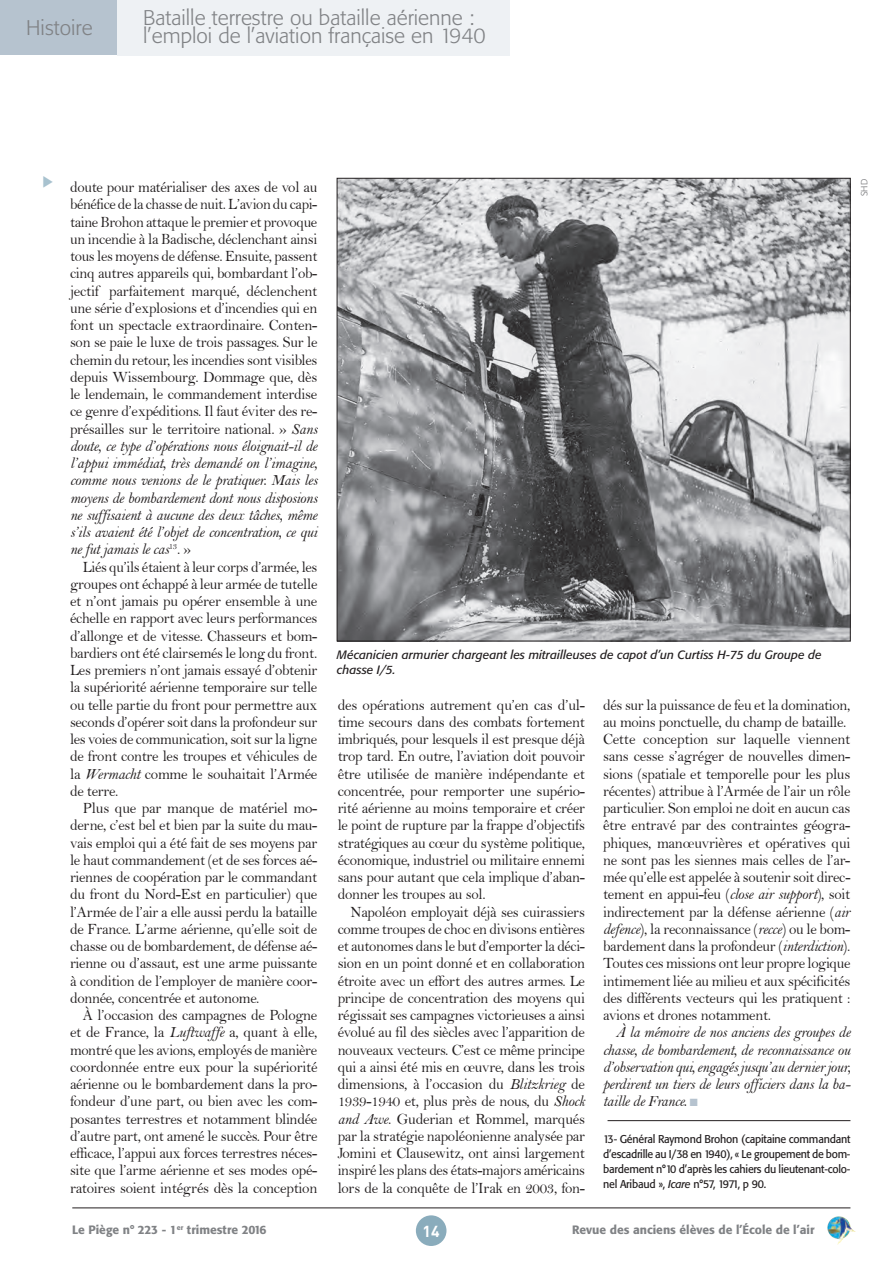
<style>
.page{position:relative;width:893px;height:1263px;background:#fff}
.page>*{position:absolute;margin:0;border:0;box-sizing:border-box;transform-origin:0 0}
.t1{font:300 21px/17.2px "Formata BQ";color:#808285}
.t2{font:15.75px/17.2px "Bell";letter-spacing:-.02em;color:#231f20;text-align:justify;scale:.95 1}
.t3{font:15.75px/17.2px "Bell";letter-spacing:-.02em;color:#231f20;text-align:justify;scale:.96 1}
.t4{font:15.75px/17.2px "Bell";letter-spacing:-.02em;color:#231f20;text-align:justify;scale:.94 1}
.t5{font:15.75px/17.2px "Bell MT Italic";letter-spacing:-.02em;color:#231f20;text-align:justify;scale:.95 1}
.t6{font:700 15.75px "DIN";color:#fff}
.t7{font:15px "European Pi Three";color:#a8c2cf;scale:.9 1}
.t8{font:italic 12px/15px "Formata BQ";color:#231f20}
.t9{font:500 12px "Formata BQ";color:#808285}
.t10{font:11.25px/15px "Formata BQ";letter-spacing:-.02em;color:#231f20;text-align:justify;scale:.95 1}
.t11{font:300 9px "Formata BQ";color:#6c6d70}
.s1{font-family:"Bell MT Italic"}
.s2{font-family:"Bell"}
.s3{color:#b6c3cf}
.s4{font-style:italic}
</style>
<div class="page">
<hr style="left:72px;top:1207px;width:778px;height:1px;background:#231f20">
<img style="left:827px;top:1216px;width:28px;height:28px">
<div style="left:416px;top:1215px;width:30px;height:31px;background:#8aacbc;border-radius:50%"></div>
<div style="left:0;top:0;width:119px;height:55px;background:#b6c3cf"></div>
<div style="left:118px;top:0;width:392px;height:55px;background:#eef1f4"></div>
<img style="left:339px;top:180px;width:509px;height:459px">
<hr style="left:608px;top:1120px;width:242px;height:1px;background:#231f20">
<h1 class="t1" style="left:26px;top:19px;width:68px">Histoire</h1>
<h1 class="t1" style="left:143px;top:9px;width:344px">Bataille terrestre ou bataille aérienne : l’emploi de l’aviation française en 1940</h1>
<p class="t7" style="left:43px;top:172px;width:14px">E</p>
<p class="t2" style="left:70px;top:178px;width:262px">doute pour matérialiser des axes de vol au bénéfice de la chasse de nuit. L’avion du capi&shy;taine Brohon attaque le premier et provoque un incendie à la Badische, déclenchant ainsi tous les moyens de défense. Ensuite, passent cinq autres appareils qui, bombardant l’ob&shy;jectif parfaitement marqué, déclenchent une série d’explosions et d’incendies qui en font un spectacle extraordinaire. Conten&shy;son se paie le luxe de trois passages. Sur le chemin du retour, les incendies sont visibles depuis Wissembourg. Dommage que, dès le lendemain, le commandement interdise ce genre d’expéditions. Il faut éviter des re&shy;présailles sur le territoire national. » <span class="s1">Sans</span></p>
<p class="t5" style="left:70px;top:437px;width:262px">doute, ce type d’opérations nous éloignait-il de l’appui immédiat, très demandé on l’imagine, comme nous venions de le pratiquer. Mais les moyens de bombardement dont nous disposions ne suffisaient à aucune des deux tâches, même s’ils avaient été l’objet de concentration, ce qui ne fut jamais le cas<sup>13</sup><span class="s2">. »</span></p>
<p class="t4" style="left:70px;top:558px;width:265px;text-indent:13px">Liés qu’ils étaient à leur corps d’armée, les groupes ont échappé à leur armée de tutelle et n’ont jamais pu opérer ensemble à une échelle en rapport avec leurs performances d’allonge et de vitesse. Chasseurs et bom&shy;bardiers ont été clairsemés le long du front.<br>Les premiers n’ont jamais essayé d’obtenir la supériorité aérienne temporaire sur telle ou telle partie du front pour permettre aux seconds d’opérer soit dans la profondeur sur les voies de communication, soit sur la ligne de front contre les troupes et véhicules de la <span class="s1">Wermacht</span> comme le souhaitait l’Armée de terre.</p>
<p class="t3" style="left:70px;top:799px;width:259px;text-indent:13px">Plus que par manque de matériel mo&shy;derne, c’est bel et bien par la suite du mau&shy;vais emploi qui a été fait de ses moyens par le haut commandement (et de ses forces aé&shy;riennes de coopération par le commandant du front du Nord-Est en particulier) que l’Armée de l’air a elle aussi perdu la bataille de France. L’arme aérienne, qu’elle soit de chasse ou de bombardement, de défense aé&shy;rienne ou d’assaut, est une arme puissante à condition de l’employer de manière coor&shy;donnée, concentrée et autonome.</p>
<p class="t2" style="left:70px;top:1006px;width:262px;text-indent:13px">À l’occasion des campagnes de Pologne et de France, la <span class="s1">Luftwaffe</span> a, quant à elle, montré que les avions, employés de manière coordonnée entre eux pour la supériorité aérienne ou le bombardement dans la pro&shy;fondeur d’une part, ou bien avec les com&shy;posantes terrestres et notamment blindée d’autre part, ont amené le succès. Pour être efficace, l’appui aux forces terrestres néces&shy;site que l’arme aérienne et ses modes opé&shy;ratoires soient intégrés dès la conception</p>
<p class="t11" style="left:859px;top:196px;width:19px;rotate:-90deg">SHD</p>
<p class="t8" style="left:337px;top:647px;width:486px">Mécanicien armurier chargeant les mitrailleuses de capot d’un Curtiss H-75 du Groupe de chasse I/5.</p>
<p class="t3" style="left:338px;top:696px;width:259px">des opérations autrement qu’en cas d’ul&shy;time secours dans des combats fortement imbriqués, pour lesquels il est presque déjà trop tard. En outre, l’aviation doit pouvoir être utilisée de manière indépendante et concentrée, pour remporter une supério&shy;rité aérienne au moins temporaire et créer le point de rupture par la frappe d’objectifs stratégiques au cœur du système politique, économique, industriel ou militaire ennemi sans pour autant que cela implique d’aban&shy;donner les troupes au sol.</p>
<p class="t2" style="left:338px;top:903px;width:262px;text-indent:13px">Napoléon employait déjà ses cuirassiers comme troupes de choc en divisons entières et autonomes dans le but d’emporter la déci&shy;sion en un point donné et en collaboration étroite avec un effort des autres armes. Le principe de concentration des moyens qui régissait ses campagnes victorieuses a ainsi évolué au fil des siècles avec l’apparition de nouveaux vecteurs. C’est ce même principe qui a ainsi été mis en œuvre, dans les trois dimensions, à l’occasion du <span class="s1">Blitzkrieg</span> de 1939-1940 et, plus près de nous, du <span class="s1">Shock and Awe</span>. Guderian et Rommel, marqués par la stratégie napoléonienne analysée par Jomini et Clausewitz, ont ainsi largement inspiré les plans des états-majors américains lors de la conquête de l’Irak en 2003, fon-</p>
<p class="t2" style="left:603px;top:696px;width:262px;text-align:left">dés sur la puissance de feu et la domination, au moins ponctuelle, du champ de bataille.<br>Cette conception sur laquelle viennent sans cesse s’agréger de nouvelles dimen&shy;sions (spatiale et temporelle pour les plus récentes) attribue à l’Armée de l’air un rôle particulier. Son emploi ne doit en aucun cas être entravé par des contraintes géogra&shy;phiques, manœuvrières et opératives qui ne sont pas les siennes mais celles de l’ar&shy;mée qu’elle est appelée à soutenir soit direc&shy;tement en appui-feu (<span class="s1">close air support</span>), soit indirectement par la défense aérienne (<span class="s1">air defence</span>), la reconnaissance (<span class="s1">recce</span>) ou le bom&shy;bardement dans la profondeur (<span class="s1">interdiction</span>).<br>Toutes ces missions ont leur propre logique intimement liée au milieu et aux spécificités des différents vecteurs qui les pratiquent : avions et drones notamment.</p>
<p class="t5" style="left:603px;top:1024px;width:262px;text-indent:13px">À la mémoire de nos anciens des groupes de chasse, de bombardement, de reconnaissance ou d’observation qui, engagés jusqu’au dernier jour, perdirent un tiers de leurs officiers dans la ba&shy;taille de France. <span class="s3">■</span></p>
<p class="t10" style="left:603px;top:1131px;width:262px">13- Général Raymond Brohon (capitaine commandant d’escadrille au I/38 en 1940), « Le groupement de bom&shy;bardement n°10 d’après les cahiers du lieutenant-colo&shy;nel Aribaud », <span class="s4">Icare</span> n°57, 1971, p 90.</p>
<p class="t9" style="left:72px;top:1222px;width:196px">Le Piège n° 223 - 1<sup>er</sup> trimestre 2016</p>
<p class="t6" style="left:423px;top:1221px;width:19px">14</p>
<p class="t9" style="left:572px;top:1222px;width:244px">Revue des anciens élèves de l’École de l’air</p>
</div>
